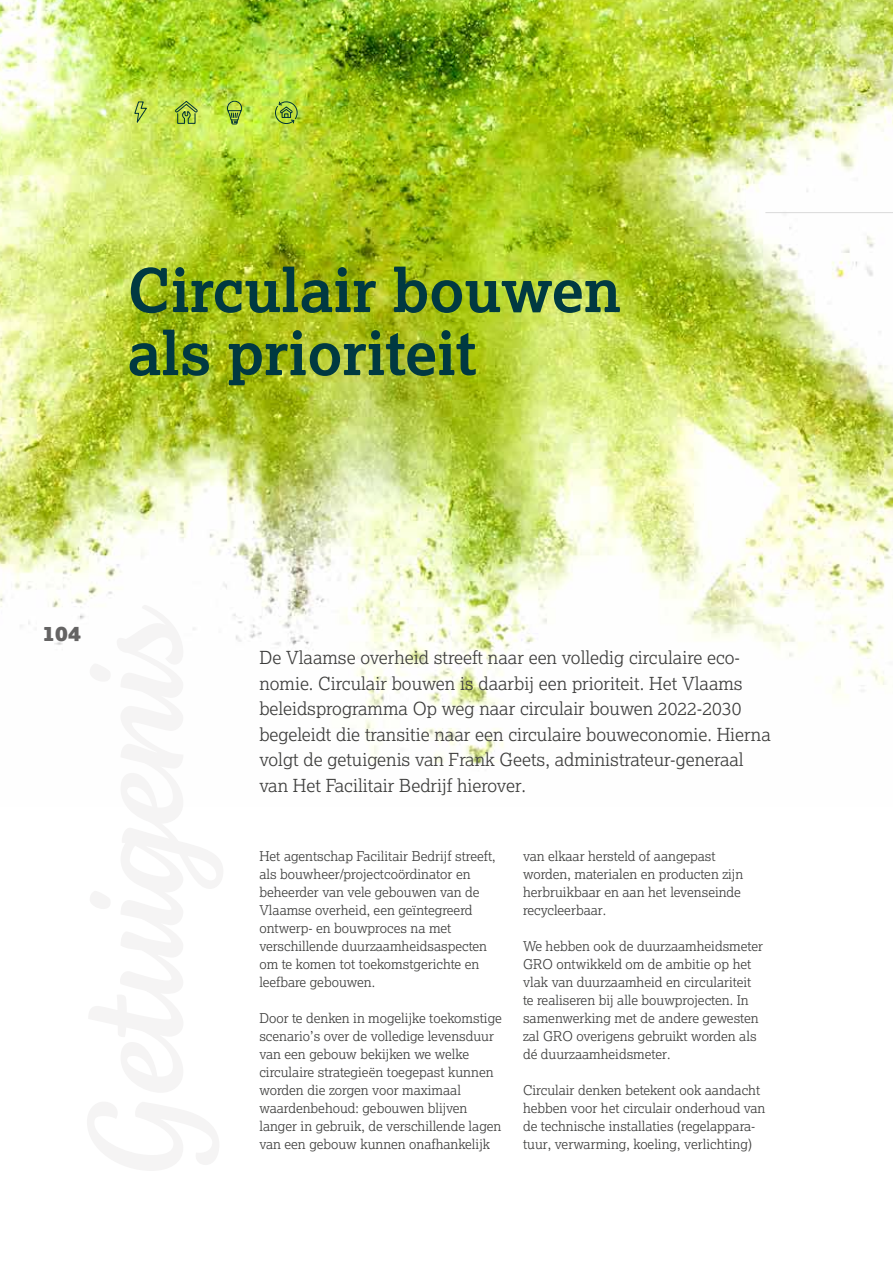
<style>
.page{position:relative;width:893px;height:1263px;background:#fff}
.page>*{position:absolute;margin:0;border:0;box-sizing:border-box;transform-origin:0 0}
.t1{font:700 60px/63px "Lexia";color:#003941}
.t2{font:900 21px "Lexia";color:#646363}
.t3{font:300 18px/25.5px "Lexia";color:#3c3c3b}
.t4{font:300 13.5px/18px "Lexia";color:#3c3c3b}
</style>
<div class="page">
<img style="left:0;top:0;width:893px;height:766px">
<svg style="left:133px;top:101px;width:15px;height:26px"></svg>
<svg style="left:174px;top:99px;width:24px;height:25px"></svg>
<svg style="left:226px;top:100px;width:17px;height:25px"></svg>
<svg style="left:274px;top:101px;width:24px;height:24px"></svg>
<hr style="left:765px;top:212px;width:128px;height:1px;background:#dadada">
<h1 class="t1" style="left:128px;top:257px;width:495px">Circulair bouwen als prioriteit</h1>
<h2 class="t2" style="left:43px;top:619px;width:40px">104</h2>
<p class="t3" style="left:259px;top:645px;width:513px">De Vlaamse overheid streeft naar een volledig circulaire eco&shy;nomie. Circulair bouwen is daarbij een prioriteit. Het Vlaams beleidsprogramma Op weg naar circulair bouwen 2022-2030 begeleidt die transitie naar een circulaire bouweconomie. Hierna volgt de getuigenis van Frank Geets, administrateur-generaal van Het Facilitair Bedrijf hierover.</p>
<p class="t4" style="left:259px;top:846px;width:238px">Het agentschap Facilitair Bedrijf streeft, als bouwheer/projectcoördinator en beheerder van vele gebouwen van de Vlaamse overheid, een geïntegreerd ontwerp- en bouwproces na met verschillende duurzaamheidsaspecten om te komen tot toekomstgerichte en leefbare gebouwen.</p>
<p class="t4" style="left:259px;top:1008px;width:244px">Door te denken in mogelijke toekomstige scenario’s over de volledige levensduur van een gebouw bekijken we welke circulaire strategieën toegepast kunnen worden die zorgen voor maximaal waardenbehoud: gebouwen blijven langer in gebruik, de verschillende lagen van een gebouw kunnen onafhankelijk</p>
<p class="t4" style="left:523px;top:846px;width:222px">van elkaar hersteld of aangepast worden, materialen en producten zijn herbruikbaar en aan het levenseinde recycleerbaar.</p>
<p class="t4" style="left:523px;top:936px;width:242px">We hebben ook de duurzaamheidsmeter GRO ontwikkeld om de ambitie op het vlak van duurzaamheid en circulariteit te realiseren bij alle bouwprojecten. In samenwerking met de andere gewesten zal GRO overigens gebruikt worden als dé duurzaamheidsmeter.</p>
<p class="t4" style="left:523px;top:1080px;width:244px">Circulair denken betekent ook aandacht hebben voor het circulair onderhoud van de technische installaties (regelappara&shy;tuur, verwarming, koeling, verlichting)</p>
</div>
